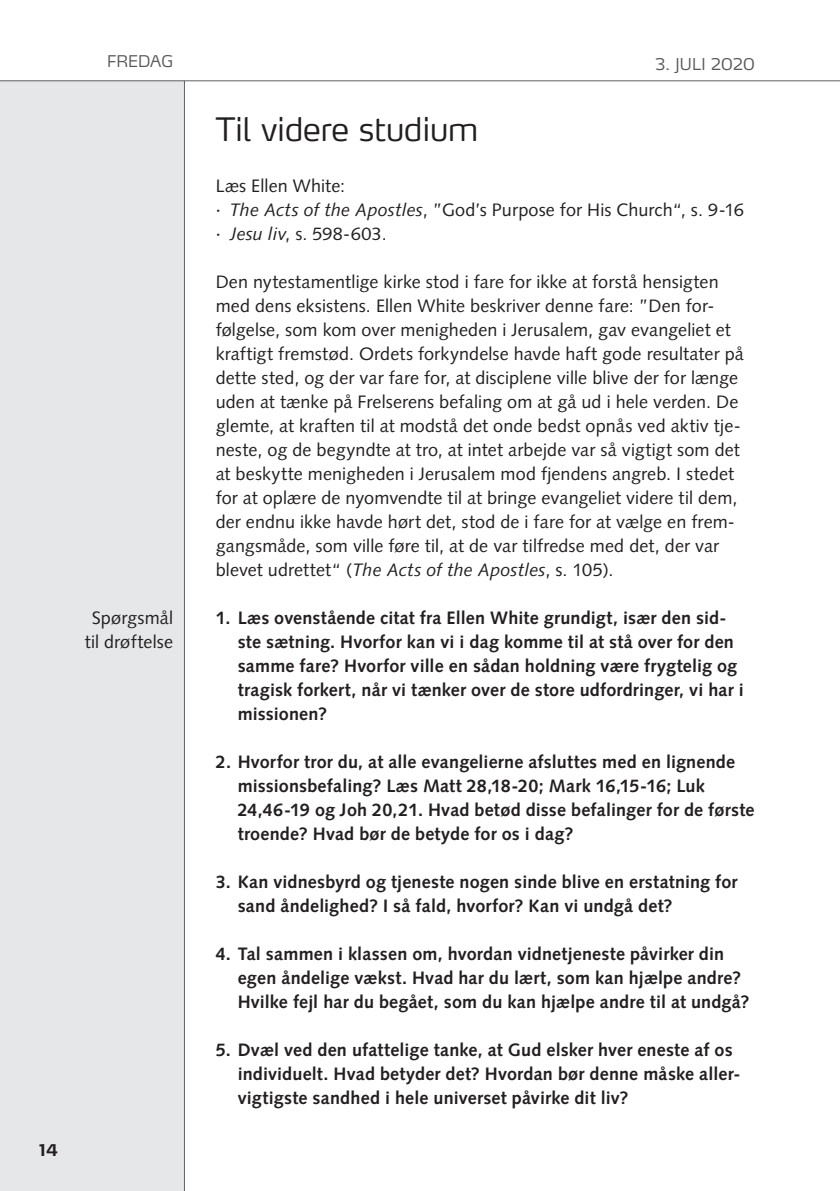
<style>
.page{position:relative;width:840px;height:1191px;background:#fff}
.page>*{position:absolute;margin:0;border:0;box-sizing:border-box;transform-origin:0 0}
.t1{font:300 32px "Max LF";letter-spacing:-.005em;color:#231f20}
.t2{font:18px/24px "Syntax LT Std";letter-spacing:.005em;color:#231f20}
.t3{font:700 18px/24px "Syntax LT Std";letter-spacing:.01em;color:#231f20}
.t4{font:300 16px "Max LF";color:#57585a}
.t5{font:700 16px "Max LF";color:#231f20}
.s1{font-style:italic}
</style>
<div class="page">
<div style="left:0;top:81px;width:184px;height:1110px;background:#e6e7e9"></div>
<hr style="left:184px;top:81px;width:1px;height:1110px;background:#636366">
<hr style="left:0;top:80px;width:839px;height:1px;background:#636366">
<p class="t4" style="left:107px;top:51px;width:67px">FREDAG</p>
<p class="t2" style="left:85px;top:606px;width:90px;text-align:center">Spørgsmål til drøftelse</p>
<p class="t5" style="left:39px;top:1140px;width:21px">14</p>
<h1 class="t1" style="left:215px;top:109px;width:264px">Til videre studium</h1>
<p class="t4" style="left:654px;top:54px;width:101px">3. JULI 2020</p>
<p class="t2" style="left:215px;top:174px;width:529px">Læs Ellen White:<br>· <span class="s1">The Acts of the Apostles</span>, ”God’s Purpose for His Church“, s. 9-16 · <span class="s1">Jesu liv</span>, s. 598-603.</p>
<p class="t2" style="left:215px;top:270px;width:529px">Den nytestamentlige kirke stod i fare for ikke at forstå hensigten med dens eksistens. Ellen White beskriver denne fare: ”Den for&shy;følgelse, som kom over menigheden i Jerusalem, gav evangeliet et kraftigt fremstød. Ordets forkyndelse havde haft gode resultater på dette sted, og der var fare for, at disciplene ville blive der for længe uden at tænke på Frelserens befaling om at gå ud i hele verden. De glemte, at kraften til at modstå det onde bedst opnås ved aktiv tje&shy;neste, og de begyndte at tro, at intet arbejde var så vigtigt som det at beskytte menigheden i Jerusalem mod fjendens angreb. I stedet for at oplære de nyomvendte til at bringe evangeliet videre til dem, der endnu ikke havde hørt det, stod de i fare for at vælge en frem&shy;gangsmåde, som ville føre til, at de var tilfredse med det, der var blevet udrettet“ (<span class="s1">The Acts of the Apostles</span>, s. 105).</p>
<p class="t3" style="left:237px;top:606px;width:507px;text-indent:-22px">1. Læs ovenstående citat fra Ellen White grundigt, især den sid&shy;ste sætning. Hvorfor kan vi i dag komme til at stå over for den samme fare? Hvorfor ville en sådan holdning være frygtelig og tragisk forkert, når vi tænker over de store udfordringer, vi har i missionen?</p>
<p class="t3" style="left:237px;top:750px;width:518px;text-indent:-22px">2. Hvorfor tror du, at alle evangelierne afsluttes med en lignende missionsbefaling? Læs Matt 28,18-20; Mark 16,15-16; Luk 24,46-19 og Joh 20,21. Hvad betød disse befalinger for de første troende? Hvad bør de betyde for os i dag?</p>
<p class="t3" style="left:237px;top:870px;width:501px;text-indent:-22px">3. Kan vidnesbyrd og tjeneste nogen sinde blive en erstatning for sand åndelighed? I så fald, hvorfor? Kan vi undgå det?</p>
<p class="t3" style="left:237px;top:942px;width:513px;text-indent:-22px">4. Tal sammen i klassen om, hvordan vidnetjeneste påvirker din egen åndelige vækst. Hvad har du lært, som kan hjælpe andre?<br>Hvilke fejl har du begået, som du kan hjælpe andre til at undgå?</p>
<p class="t3" style="left:237px;top:1038px;width:504px;text-indent:-22px">5. Dvæl ved den ufattelige tanke, at Gud elsker hver eneste af os individuelt. Hvad betyder det? Hvordan bør denne måske aller&shy;vigtigste sandhed i hele universet påvirke dit liv?</p>
</div>
